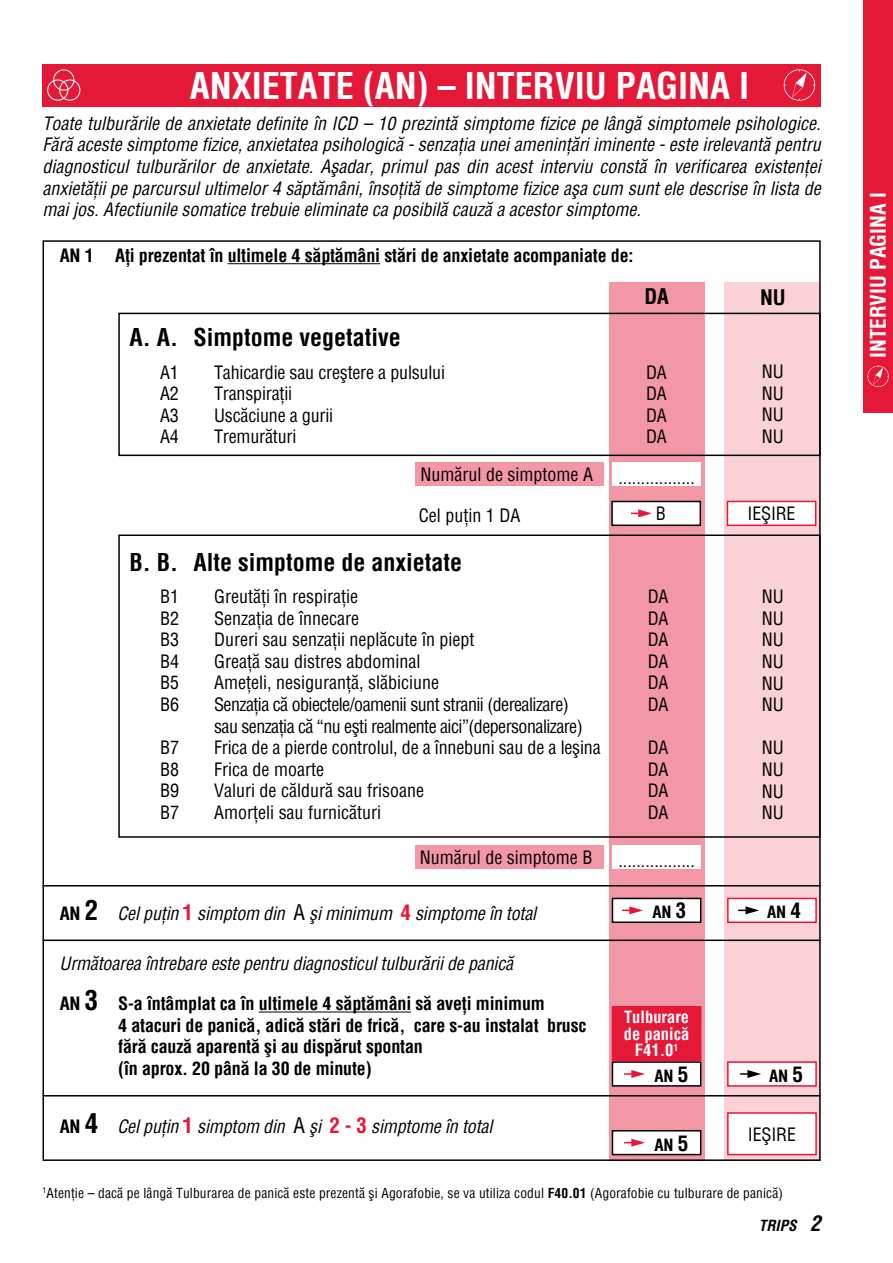
<style>
.page{position:relative;width:893px;height:1263px;background:#fff}
.page>*{position:absolute;margin:0;border:0;box-sizing:border-box;transform-origin:0 0}
.t1{font:700 condensed 36px "Helvetica";color:#fff}
.t2{font:700 condensed 24px "Helvetica";color:#000}
.t3{font:700 condensed 21px "Helvetica";color:#fff}
.t4{font:700 condensed 21px "Helvetica";color:#000}
.t5{font:italic condensed 18px/21.6px "Helvetica";letter-spacing:-.01em;color:#000;text-align:justify}
.t6{font:condensed 18px/21.6px "Helvetica";letter-spacing:-.01em;color:#000;text-align:justify}
.t7{font:700 condensed 18px/21.6px "Helvetica";letter-spacing:-.01em;color:#000}
.t8{font:condensed 18px/21.6px "Helvetica";letter-spacing:-.03em;color:#000}
.t9{font:700 condensed 16.5px/16.5px "Helvetica";color:#fff;text-align:center}
.t10{font:700 condensed 16.5px "Helvetica";letter-spacing:-.01em;color:#000}
.t11{font:italic 700 condensed 15px "Helvetica";color:#000}
.t12{font:condensed 13.5px "Helvetica";letter-spacing:.01em;color:#000}
.s1{font-weight:700;font-style:normal}
.s2{font-weight:700;font-style:normal;font-size:27px}
.s3{font-weight:700;font-style:normal;font-size:21px;color:#e51838}
.s4{font-style:normal;font-size:21px}
.s5{font-size:27px}
.s6{font-size:21px}
.s7{font-weight:700}
</style>
<div class="page">
<div style="left:863px;top:0;width:30px;height:412px;background:#e51838"></div>
<div style="left:43px;top:64px;width:778px;height:42px;background:#e51838"></div>
<svg style="left:47px;top:69px;width:33px;height:32px"></svg>
<svg style="left:867px;top:366px;width:22px;height:21px"></svg>
<svg style="left:784px;top:69px;width:31px;height:32px"></svg>
<div style="left:609px;top:282px;width:95px;height:879px;background:#f397a6"></div>
<div style="left:724px;top:282px;width:96px;height:879px;background:#f9d1d7"></div>
<div style="left:416px;top:845px;width:188px;height:24px;background:#f397a6"></div>
<div style="left:727px;top:1112px;width:90px;height:43px;background:#fff;border:2px solid #e51838"></div>
<div style="left:416px;top:462px;width:188px;height:24px;background:#f397a6"></div>
<hr style="left:228px;top:263px;width:152px;height:1px;background:#000">
<hr style="left:259px;top:1011px;width:152px;height:1px;background:#000">
<div style="left:612px;top:462px;width:89px;height:23px;background:#fff"></div>
<div style="left:612px;top:501px;width:88px;height:24px;background:#fff"></div>
<div style="left:611px;top:501px;width:90px;height:25px;border:2px solid #000"></div>
<div style="left:727px;top:501px;width:89px;height:25px;background:#fff;border:2px solid #e51838"></div>
<svg style="left:631px;top:509px;width:21px;height:8px"></svg>
<div style="left:612px;top:898px;width:89px;height:24px;background:#fff"></div>
<div style="left:612px;top:898px;width:89px;height:25px;border:2px solid #000"></div>
<svg style="left:622px;top:906px;width:21px;height:8px"></svg>
<div style="left:727px;top:898px;width:90px;height:25px;background:#fff;border:2px solid #e51838"></div>
<svg style="left:738px;top:906px;width:21px;height:8px"></svg>
<div style="left:612px;top:845px;width:89px;height:24px;background:#fff"></div>
<div style="left:612px;top:1062px;width:89px;height:24px;background:#fff"></div>
<div style="left:612px;top:1061px;width:89px;height:26px;border:2px solid #000"></div>
<div style="left:612px;top:1006px;width:89px;height:55px;background:#e51838"></div>
<svg style="left:624px;top:1070px;width:21px;height:8px"></svg>
<div style="left:612px;top:1131px;width:89px;height:23px;background:#fff"></div>
<div style="left:612px;top:1130px;width:89px;height:25px;border:2px solid #000"></div>
<svg style="left:624px;top:1139px;width:21px;height:8px"></svg>
<div style="left:727px;top:1061px;width:90px;height:26px;background:#fff;border:2px solid #e51838"></div>
<svg style="left:740px;top:1070px;width:21px;height:8px"></svg>
<div style="left:118px;top:313px;width:703px;height:143px;border:2px solid #000"></div>
<div style="left:118px;top:534px;width:703px;height:304px;border:2px solid #000"></div>
<hr style="left:43px;top:885px;width:778px;height:1px;background:#000">
<hr style="left:43px;top:939px;width:778px;height:2px;background:#000">
<hr style="left:43px;top:1095px;width:778px;height:1px;background:#000">
<h1 class="t1" style="left:190px;top:62px;width:561px">ANXIETATE (AN) – INTERVIU PAGINA I</h1>
<p class="t5" style="left:43px;top:112px;width:780px">Toate tulburările de anxietate definite în ICD – 10 prezintă simptome fizice pe lângă simptomele psihologice.<br>Fără aceste simptome fizice, anxietatea psihologică - senzaţia unei ameninţări iminente - este irelevantă pentru diagnosticul tulburărilor de anxietate. Aşadar, primul pas din acest interviu constă în verificarea existenţei anxietăţii pe parcursul ultimelor 4 săptămâni, însoţită de simptome fizice aşa cum sunt ele descrise în lista de mai jos. Afectiunile somatice trebuie eliminate ca posibilă cauză a acestor simptome.</p>
<p class="t7" style="left:60px;top:244px;width:575px">AN 1 Aţi prezentat în ultimele 4 săptămâni stări de anxietate acompaniate de:</p>
<h2 class="t2" style="left:130px;top:323px;width:273px">A. A. Simptome vegetative</h2>
<p class="t6" style="left:160px;top:361px;width:20px">A1</p>
<p class="t6" style="left:214px;top:361px;width:232px">Tahicardie sau creştere a pulsului</p>
<p class="t6" style="left:160px;top:383px;width:20px">A2</p>
<p class="t6" style="left:214px;top:383px;width:79px">Transpiraţii</p>
<p class="t6" style="left:160px;top:404px;width:20px">A3</p>
<p class="t6" style="left:214px;top:404px;width:121px">Uscăciune a gurii</p>
<p class="t6" style="left:160px;top:426px;width:20px">A4</p>
<p class="t6" style="left:214px;top:426px;width:84px">Tremurături</p>
<p class="t4" style="left:644px;top:282px;width:26px">DA</p>
<p class="t6" style="left:646px;top:361px;width:22px">DA DA DA DA</p>
<p class="t6" style="left:421px;top:464px;width:174px">Numărul de simptome A</p>
<p class="t6" style="left:618px;top:466px;width:78px">.................</p>
<p class="t4" style="left:760px;top:283px;width:27px">NU</p>
<p class="t6" style="left:762px;top:361px;width:23px">NU NU NU NU</p>
<p class="t6" style="left:419px;top:504px;width:103px">Cel puţin 1 DA</p>
<p class="t6" style="left:656px;top:502px;width:12px">B</p>
<p class="t6" style="left:747px;top:502px;width:50px">IEŞIRE</p>
<h2 class="t2" style="left:130px;top:547px;width:334px">B. B. Alte simptome de anxietate</h2>
<p class="t6" style="left:160px;top:585px;width:21px">B1</p>
<p class="t6" style="left:214px;top:585px;width:145px">Greutăţi în respiraţie</p>
<p class="t6" style="left:160px;top:607px;width:21px">B2</p>
<p class="t6" style="left:214px;top:607px;width:146px">Senzaţia de înnecare</p>
<p class="t6" style="left:160px;top:629px;width:21px">B3</p>
<p class="t6" style="left:214px;top:629px;width:262px">Dureri sau senzaţii neplăcute în piept</p>
<p class="t6" style="left:160px;top:650px;width:21px">B4</p>
<p class="t6" style="left:214px;top:650px;width:208px">Greaţă sau distres abdominal</p>
<p class="t6" style="left:160px;top:672px;width:21px">B5</p>
<p class="t6" style="left:214px;top:672px;width:226px">Ameţeli, nesiguranţă, slăbiciune</p>
<p class="t6" style="left:160px;top:693px;width:21px">B6</p>
<p class="t8" style="left:214px;top:693px;width:370px">Senzaţia că obiectele/oamenii sunt stranii (derealizare) sau senzaţia că “nu eşti realmente aici”(depersonalizare)</p>
<p class="t6" style="left:160px;top:737px;width:21px">B7</p>
<p class="t6" style="left:214px;top:737px;width:388px">Frica de a pierde controlul, de a înnebuni sau de a leşina</p>
<p class="t6" style="left:160px;top:758px;width:21px">B8</p>
<p class="t6" style="left:214px;top:758px;width:111px">Frica de moarte</p>
<p class="t6" style="left:160px;top:780px;width:21px">B9</p>
<p class="t6" style="left:214px;top:780px;width:211px">Valuri de căldură sau frisoane</p>
<p class="t6" style="left:160px;top:801px;width:21px">B7</p>
<p class="t6" style="left:214px;top:801px;width:168px">Amorţeli sau furnicături</p>
<p class="t6" style="left:420px;top:846px;width:174px">Numărul de simptome B</p>
<p class="t5" style="left:60px;top:903px;width:478px"><span class="s1">AN</span> <span class="s2">2</span> Cel puţin <span class="s3">1</span> simptom din <span class="s4">A</span> şi minimum <span class="s3">4</span> simptome în total</p>
<p class="t5" style="left:60px;top:952px;width:455px">Următoarea întrebare este pentru diagnosticul tulburării de panică</p>
<p class="t7" style="left:60px;top:993px;width:40px">AN <span class="s5">3</span></p>
<p class="t7" style="left:118px;top:993px;width:470px">S-a întâmplat ca în ultimele 4 săptămâni să aveţi minimum<br>4 atacuri de panică, adică stări de frică, care s-au instalat brusc fără cauză aparentă şi au dispărut spontan<br>(în aprox. 20 până la 30 de minute)</p>
<p class="t5" style="left:60px;top:1115px;width:434px"><span class="s1">AN</span> <span class="s2">4</span> Cel puţin <span class="s3">1</span> simptom din <span class="s4">A</span> şi <span class="s3">2 - 3</span> simptome în total</p>
<p class="t6" style="left:648px;top:585px;width:22px">DA DA DA DA DA DA</p>
<p class="t6" style="left:648px;top:737px;width:22px">DA DA DA DA</p>
<p class="t6" style="left:618px;top:850px;width:78px">.................</p>
<p class="t6" style="left:762px;top:586px;width:23px">NU NU NU NU NU NU</p>
<p class="t6" style="left:762px;top:737px;width:23px">NU NU NU NU</p>
<p class="t10" style="left:653px;top:901px;width:35px">AN <span class="s6">3</span></p>
<p class="t10" style="left:767px;top:901px;width:35px">AN <span class="s6">4</span></p>
<p class="t9" style="left:624px;top:1009px;width:67px">Tulburare de panică<br>F41.0<sup>1</sup></p>
<p class="t10" style="left:654px;top:1065px;width:35px">AN <span class="s6">5</span></p>
<p class="t10" style="left:654px;top:1133px;width:35px">AN <span class="s6">5</span></p>
<p class="t10" style="left:769px;top:1065px;width:35px">AN <span class="s6">5</span></p>
<p class="t6" style="left:748px;top:1123px;width:50px">IEŞIRE</p>
<p class="t12" style="left:43px;top:1184px;width:742px"><sup>1</sup>Atenţie – dacă pe lângă Tulburarea de panică este prezentă şi Agorafobie, se va utiliza codul <span class="s7">F40.01</span> (Agorafobie cu tulburare de panică)</p>
<p class="t11" style="left:759px;top:1216px;width:63px">TRIPS <span class="s6">2</span></p>
<p class="t3" style="left:864px;top:358px;width:167px;rotate:-90deg">INTERVIU PAGINA I</p>
</div>
